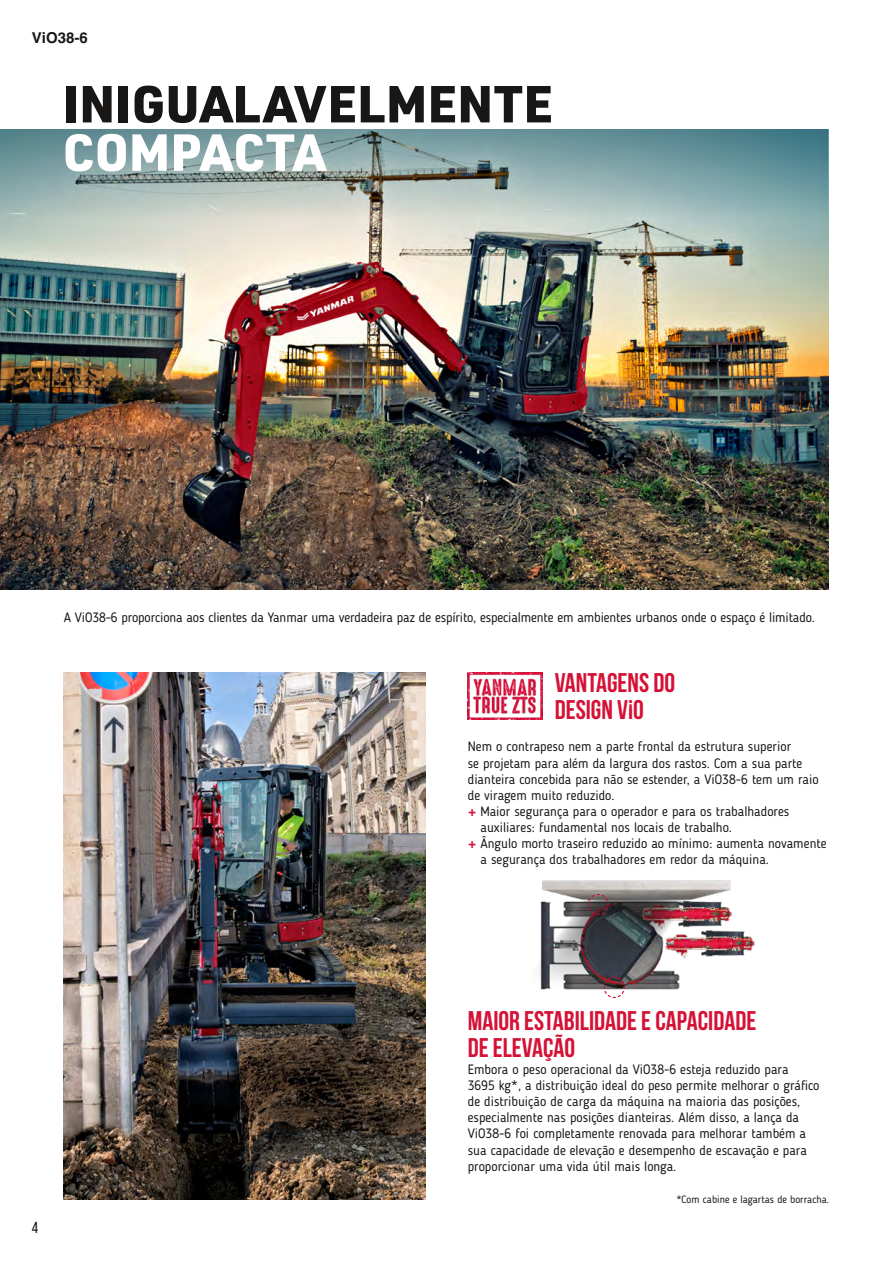
<style>
.page{position:relative;width:893px;height:1263px;background:#fff}
.page>*{position:absolute;margin:0;border:0;box-sizing:border-box;transform-origin:0 0}
.t1{font:900 51px "URWDIN";color:#181716}
.t2{font:900 51px "URWDIN";color:#fff}
.t3{font:700 27px/27px "Bebas Neue";color:#d61136}
.t4{font:15.9px "Bebas Neue";color:#181716}
.t5{font:700 15px "Helvetica LT Pro";color:#181716}
.t6{font:13.5px/16px "Blogger Sans";color:#181716}
.t7{font:10.5px "Blogger Sans";color:#181716}
.s1{font-family:"Helvetica LT Pro";font-weight:900;color:#d61136}
</style>
<div class="page">
<img style="left:64px;top:673px;width:361px;height:526px">
<img style="left:0;top:219px;width:828px;height:371px">
<svg style="left:0;top:129px;width:828px;height:90px;background:#8ba7a7"></svg>
<img style="left:700px;top:901px;width:55px;height:56px">
<img style="left:542px;top:880px;width:189px;height:18px">
<img style="left:539px;top:886px;width:161px;height:112px">
<img style="left:468px;top:672px;width:74px;height:48px">
<p class="t5" style="left:32px;top:29px;width:57px">ViO38-6</p>
<h1 class="t1" style="left:63px;top:69px;width:492px">INIGUALAVELMENTE</h1>
<h1 class="t2" style="left:63px;top:117px;width:264px">COMPACTA</h1>
<p class="t6" style="left:64px;top:610px;width:752px">A ViO38-6 proporciona aos clientes da Yanmar uma verdadeira paz de espírito, especialmente em ambientes urbanos onde o espaço é limitado.</p>
<h2 class="t3" style="left:555px;top:669px;width:122px">VANTAGENS DO<br>DESIGN V¡O</h2>
<p class="t6" style="left:468px;top:739px;width:325px">Nem o contrapeso nem a parte frontal da estrutura superior</p>
<p class="t6" style="left:468px;top:755px;width:336px">se projetam para além da largura dos rastos. Com a sua parte</p>
<p class="t6" style="left:468px;top:771px;width:352px">dianteira concebida para não se estender, a ViO38-6 tem um raio</p>
<p class="t6" style="left:468px;top:787px;width:148px">de viragem muito reduzido.</p>
<p class="t6" style="left:468px;top:803px;width:323px"><span class="s1">+</span> Maior segurança para o operador e para os trabalhadores</p>
<p class="t6" style="left:480px;top:819px;width:253px">auxiliares: fundamental nos locais de trabalho.</p>
<p class="t6" style="left:468px;top:835px;width:360px"><span class="s1">+</span> Ângulo morto traseiro reduzido ao mínimo: aumenta novamente</p>
<p class="t6" style="left:480px;top:851px;width:290px">a segurança dos trabalhadores em redor da máquina.</p>
<p class="t4" style="left:32px;top:1219px;width:8px">4</p>
<h2 class="t3" style="left:468px;top:1007px;width:290px">MAIOR ESTABILIDADE E CAPACIDADE<br>DE ELEVAÇÃO</h2>
<p class="t6" style="left:468px;top:1061px;width:353px">Embora o peso operacional da ViO38-6 esteja reduzido para<br>3695 kg*, a distribuição ideal do peso permite melhorar o gráfico de distribuição de carga da máquina na maioria das posições, especialmente nas posições dianteiras. Além disso, a lança da ViO38-6 foi completamente renovada para melhorar também a sua capacidade de elevação e desempenho de escavação e para proporcionar uma vida útil mais longa.</p>
<p class="t7" style="left:676px;top:1193px;width:154px">*Com cabine e lagartas de borracha.</p>
</div>
